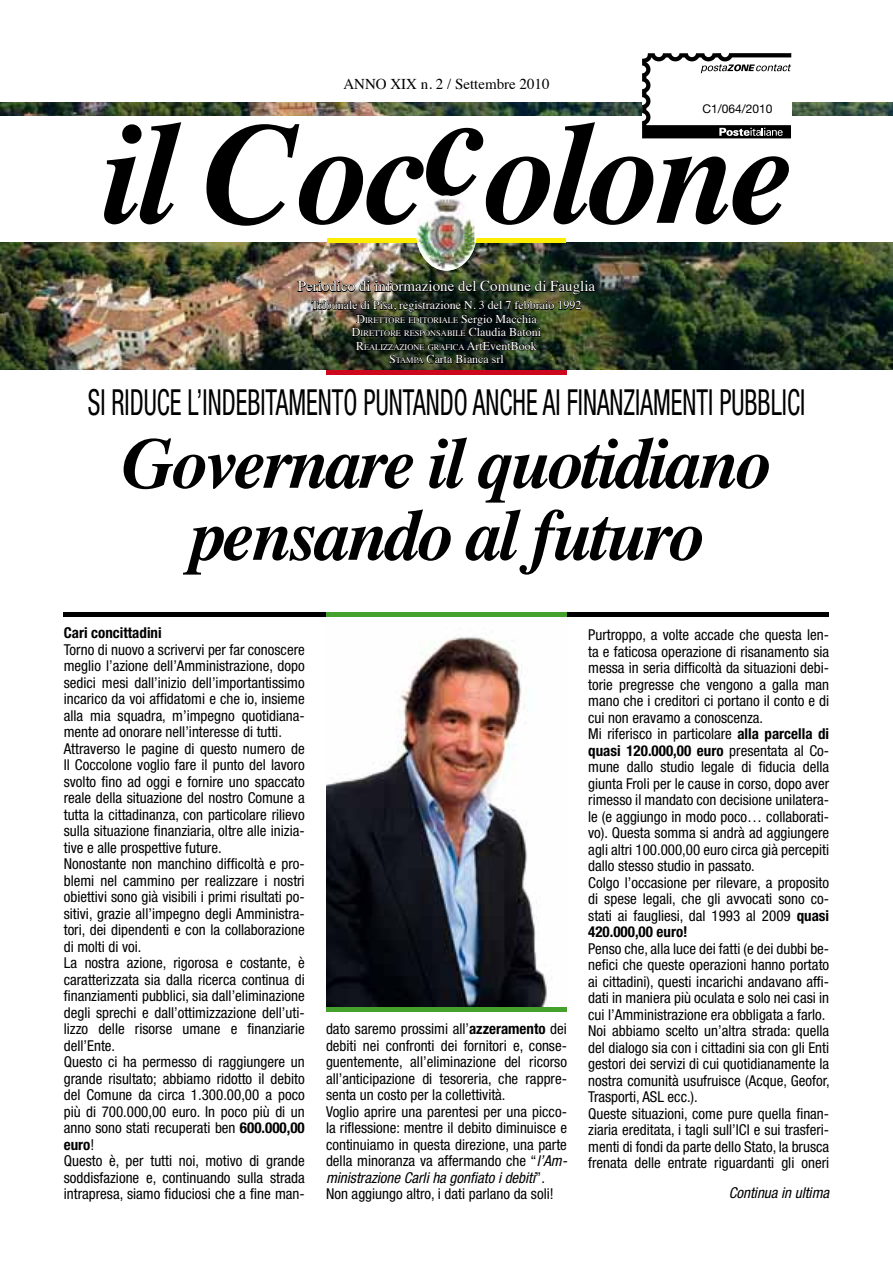
<style>
.page{position:relative;width:893px;height:1263px;background:#fff}
.page>*{position:absolute;margin:0;border:0;box-sizing:border-box;transform-origin:0 0}
.t1{font:italic 700 144px "Times";letter-spacing:-.03em;color:#000}
.t2{font:italic 700 72px/72px "Times";letter-spacing:-.04em;color:#000;text-align:center}
.t3{font:condensed 36px "Helvetica Neue LT Std";color:#000;scale:.7 1}
.t4{font:condensed 15px/16.5px "Helvetica Neue LT Std";color:#000}
.t5{font:15px "Times";color:#fff}
.t6{font:15px "Times";color:#000}
.t7{font:700 condensed 15px "Helvetica Neue LT Std";color:#000}
.t8{font:italic condensed 15px "Helvetica Neue LT Std";color:#000}
.t9{font:12px "Times";color:#fff}
.t10{font:12px "Helvetica Neue LT Std";color:#000}
.t11{font:8.4px/13.5px "Times";color:#fff;text-align:center}
.s1{font-size:12px}
.s2{font-style:inherit}
.s3{font-size:8.4px}
.s4{font-weight:700}
.s5{font-style:italic}
</style>
<div class="page">
<img style="left:326px;top:637px;width:241px;height:371px">
<img style="left:0;top:102px;width:893px;height:13px">
<img style="left:0;top:242px;width:893px;height:128px">
<div style="left:64px;top:612px;width:765px;height:5px;background:#000"></div>
<hr style="left:327px;top:238px;width:239px;height:4px;background:#ffed00">
<hr style="left:326px;top:370px;width:241px;height:4px;background:#cd071e">
<div style="left:326px;top:612px;width:241px;height:5px;background:#44a12b"></div>
<hr style="left:326px;top:1008px;width:241px;height:4px;background:#44a12b">
<img style="left:416px;top:197px;width:58px;height:74px">
<svg style="left:642px;top:53px;width:149px;height:85px"></svg>
<img style="left:297px;top:279px;width:299px;height:87px">
<p class="t6" style="left:343px;top:70px;width:208px">ANNO XIX n. 2 / Settembre 2010</p>
<p class="t10" style="left:703px;top:102px;width:72px">C1/064/2010</p>
<h1 class="t1" style="left:100px;top:39px;width:694px">il Coccolone</h1>
<p class="t5" style="left:298px;top:272px;width:299px">Periodico di informazione del Comune di Fauglia</p>
<p class="t9" style="left:312px;top:294px;width:271px">Tribunale di Pisa, registrazione N. 3 del 7 febbraio 1992</p>
<p class="t11" style="left:352px;top:312px;width:191px"><span class="s1">D</span>IRETTORE EDITORIALE <span class="s1">Sergio Macchia<br></span><span class="s1">D</span>IRETTORE RESPONSABILE <span class="s1">Claudia Batoni<br></span><span class="s1">R</span>EALIZZAZIONE GRAFICA <span class="s1">ArtEventBook</span></p>
<p class="t9" style="left:389px;top:348px;width:116px"><span class="s2">S</span><span class="s3">TAMPA</span> Carta Bianca srl</p>
<h3 class="t3" style="left:88px;top:381px;width:265px">SI ridUCE l’indebitament</h3>
<h3 class="t3" style="left:344px;top:381px;width:336px">o PUNTANDO ANCHE AI finan</h3>
<h3 class="t3" style="left:624px;top:381px;width:33px">ziamenti</h3>
<h3 class="t3" style="left:719px;top:381px;width:86px">pubblici</h3>
<h2 class="t2" style="left:122px;top:421px;width:650px">Governare il quotidiano pensando al futuro</h2>
<p class="t7" style="left:64px;top:624px;width:99px">Cari concittadini</p>
<p class="t4" style="left:64px;top:641px;width:242px">Torno di nuovo a scrivervi per far conoscere meglio l’azione dell’Amministrazione, dopo sedici mesi dall’inizio dell’importantissimo incarico da voi affidatomi e che io, insieme alla mia squadra, m’impegno quotidiana&shy;mente ad onorare nell’interesse di tutti.<br>Attraverso le pagine di questo numero de Il Coccolone voglio fare il punto del lavoro svolto fino ad oggi e fornire uno spaccato reale della situazione del nostro Comune a tutta la cittadinanza, con particolare rilievo sulla situazione finanziaria, oltre alle inizia&shy;tive e alle prospettive future.<br>Nonostante non manchino difficoltà e pro&shy;blemi nel cammino per realizzare i nostri obiettivi sono già visibili i primi risultati po&shy;sitivi, grazie all’impegno degli Amministra&shy;tori, dei dipendenti e con la collaborazione di molti di voi.<br>La nostra azione, rigorosa e costante, è caratterizzata sia dalla ricerca continua di finanziamenti pubblici, sia dall’eliminazione degli sprechi e dall’ottimizzazione dell’uti&shy;lizzo delle risorse umane e finanziarie dell’Ente.<br>Questo ci ha permesso di raggiungere un grande risultato; abbiamo ridotto il debito del Comune da circa 1.300.00,00 a poco più di 700.000,00 euro. In poco più di un anno sono stati recuperati ben <span class="s4">600.000,00 euro</span>!<br>Questo è, per tutti noi, motivo di grande soddisfazione e, continuando sulla strada intrapresa, siamo fiduciosi che a fine man-</p>
<p class="t4" style="left:326px;top:1020px;width:243px">dato saremo prossimi all’<span class="s4">azzeramento</span> dei debiti nei confronti dei fornitori e, conse&shy;guentemente, all’eliminazione del ricorso all’anticipazione di tesoreria, che rappre&shy;senta un costo per la collettività.<br>Voglio aprire una parentesi per una picco&shy;la riflessione: mentre il debito diminuisce e continuiamo in questa direzione, una parte della minoranza va affermando che “<span class="s5">l’Am&shy;ministrazione Carli ha gonfiato i debiti</span>”.<br>Non aggiungo altro, i dati parlano da soli!</p>
<p class="t4" style="left:588px;top:626px;width:242px">Purtroppo, a volte accade che questa len&shy;ta e faticosa operazione di risanamento sia messa in seria difficoltà da situazioni debi&shy;torie pregresse che vengono a galla man mano che i creditori ci portano il conto e di cui non eravamo a conoscenza.<br>Mi riferisco in particolare <span class="s4">alla parcella di quasi 120.000,00 euro</span> presentata al Co&shy;mune dallo studio legale di fiducia della giunta Froli per le cause in corso, dopo aver rimesso il mandato con decisione unilatera&shy;le (e aggiungo in modo poco… collaborati&shy;vo). Questa somma si andrà ad aggiungere agli altri 100.000,00 euro circa già percepiti dallo stesso studio in passato.<br>Colgo l’occasione per rilevare, a proposito di spese legali, che gli avvocati sono co&shy;stati ai faugliesi, dal 1993 al 2009 <span class="s4">quasi 420.000,00 euro!</span></p>
<p class="t4" style="left:588px;top:940px;width:243px">Penso che, alla luce dei fatti (e dei dubbi be&shy;nefici che queste operazioni hanno portato ai cittadini), questi incarichi andavano affi&shy;dati in maniera più oculata e solo nei casi in cui l’Amministrazione era obbligata a farlo.<br>Noi abbiamo scelto un’altra strada: quella del dialogo sia con i cittadini sia con gli Enti gestori dei servizi di cui quotidianamente la nostra comunità usufruisce (Acque, Geofor, Trasporti, ASL ecc.).<br>Queste situazioni, come pure quella finan&shy;ziaria ereditata, i tagli sull’ICI e sui trasferi&shy;menti di fondi da parte dello Stato, la brusca frenata delle entrate riguardanti gli oneri</p>
<p class="t8" style="left:729px;top:1184px;width:102px">Continua in ultima</p>
</div>
